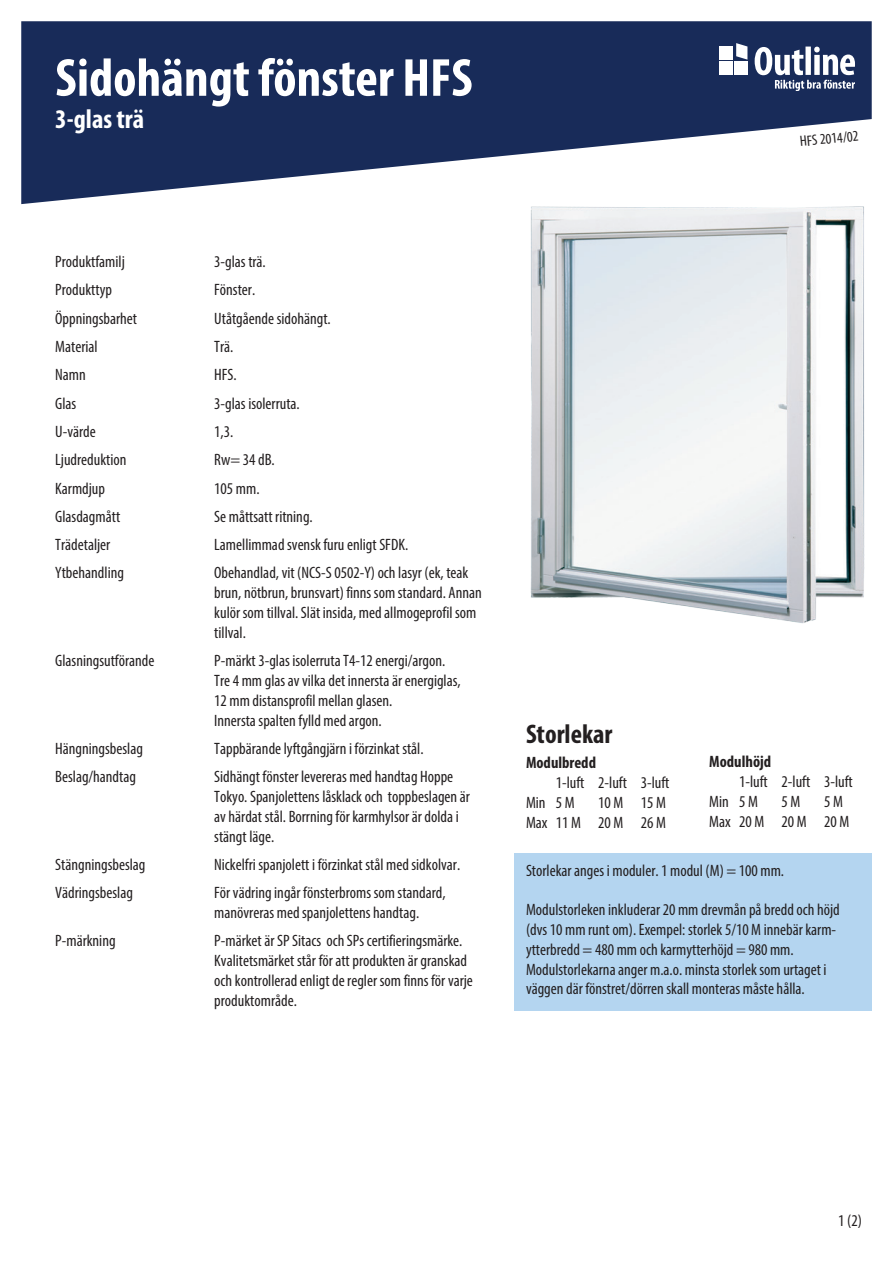
<style>
.page{position:relative;width:893px;height:1263px;background:#fff}
.page>*{position:absolute;margin:0;border:0;box-sizing:border-box;transform-origin:0 0}
.t1{font:700 condensed 54px "Myriad Pro";color:#fff}
.t2{font:700 condensed 27px "Myriad Pro";color:#fff}
.Fetrubrik_-_Myriad_P{font:700 condensed 27px "Myriad Pro";color:#231f20}
.Bröd_-_Myriad_Pro_Co{font:condensed 16.5px/19.8px "Myriad Pro";color:#231f20}
.Bröd_-_Myriad_Pro_Co-2{font:700 condensed 16.5px "Myriad Pro";color:#231f20}
.t3{font:condensed 15px "Myriad Pro";color:#231f20}
</style>
<div class="page">
<div style="left:514px;top:854px;width:358px;height:157px;background:#b4d5f0"></div>
<svg style="left:21px;top:21px;width:851px;height:183px;fill:#182b59"></svg>
<div style="left:719px;top:47px;width:13px;height:13px;background:#fff"></div>
<div style="left:734px;top:62px;width:13px;height:13px;background:#fff"></div>
<svg style="left:736px;top:43px;width:11px;height:17px"></svg>
<div style="left:719px;top:62px;width:13px;height:13px;background:#fff"></div>
<svg style="left:755px;top:47px;width:100px;height:44px"></svg>
<img style="left:509px;top:176px;width:363px;height:448px">
<p class="t1" style="left:55px;top:44px;width:419px">Sidohängt fönster HFS</p>
<p class="t2" style="left:55px;top:102px;width:90px">3-glas trä</p>
<p class="Bröd_-_Myriad_Pro_Co" style="left:55px;top:252px;width:71px">Produktfamilj</p>
<p class="Bröd_-_Myriad_Pro_Co" style="left:214px;top:252px;width:53px">3-glas trä.</p>
<p class="Bröd_-_Myriad_Pro_Co" style="left:55px;top:280px;width:58px">Produkttyp</p>
<p class="Bröd_-_Myriad_Pro_Co" style="left:214px;top:280px;width:42px">Fönster.</p>
<p class="Bröd_-_Myriad_Pro_Co" style="left:55px;top:308px;width:83px">Öppningsbarhet</p>
<p class="Bröd_-_Myriad_Pro_Co" style="left:214px;top:308px;width:118px">Utåtgående sidohängt.</p>
<p class="Bröd_-_Myriad_Pro_Co" style="left:55px;top:336px;width:44px">Material</p>
<p class="Bröd_-_Myriad_Pro_Co" style="left:214px;top:336px;width:21px">Trä.</p>
<p class="Bröd_-_Myriad_Pro_Co" style="left:55px;top:365px;width:32px">Namn</p>
<p class="Bröd_-_Myriad_Pro_Co" style="left:214px;top:365px;width:24px">HFS.</p>
<p class="Bröd_-_Myriad_Pro_Co" style="left:55px;top:393px;width:23px">Glas</p>
<p class="Bröd_-_Myriad_Pro_Co" style="left:214px;top:393px;width:87px">3-glas isolerruta.</p>
<p class="Bröd_-_Myriad_Pro_Co" style="left:55px;top:421px;width:42px">U-värde</p>
<p class="Bröd_-_Myriad_Pro_Co" style="left:214px;top:421px;width:21px">1,3.</p>
<p class="Bröd_-_Myriad_Pro_Co" style="left:55px;top:450px;width:73px">Ljudreduktion</p>
<p class="Bröd_-_Myriad_Pro_Co" style="left:214px;top:450px;width:62px">Rw= 34 dB.</p>
<p class="Bröd_-_Myriad_Pro_Co" style="left:55px;top:478px;width:51px">Karmdjup</p>
<p class="Bröd_-_Myriad_Pro_Co" style="left:214px;top:478px;width:47px">105 mm.</p>
<p class="Bröd_-_Myriad_Pro_Co" style="left:55px;top:506px;width:66px">Glasdagmått</p>
<p class="Bröd_-_Myriad_Pro_Co" style="left:214px;top:506px;width:100px">Se måttsatt ritning.</p>
<p class="Bröd_-_Myriad_Pro_Co" style="left:55px;top:535px;width:57px">Trädetaljer</p>
<p class="Bröd_-_Myriad_Pro_Co" style="left:214px;top:535px;width:195px">Lamellimmad svensk furu enligt SFDK.</p>
<p class="Bröd_-_Myriad_Pro_Co" style="left:55px;top:563px;width:70px">Ytbehandling</p>
<p class="Bröd_-_Myriad_Pro_Co" style="left:214px;top:563px;width:269px">Obehandlad, vit (NCS-S 0502-Y) och lasyr (ek, teak brun, nötbrun, brunsvart) finns som standard. Annan kulör som tillval. Slät insida, med allmogeprofil som tillval.</p>
<p class="Bröd_-_Myriad_Pro_Co" style="left:55px;top:651px;width:101px">Glasningsutförande</p>
<p class="Bröd_-_Myriad_Pro_Co" style="left:214px;top:651px;width:233px">P-märkt 3-glas isolerruta T4-12 energi/argon.</p>
<p class="Bröd_-_Myriad_Pro_Co" style="left:214px;top:670px;width:248px">Tre 4 mm glas av vilka det innersta är energiglas,</p>
<p class="Bröd_-_Myriad_Pro_Co" style="left:214px;top:690px;width:180px">12 mm distansprofil mellan glasen.</p>
<p class="Bröd_-_Myriad_Pro_Co" style="left:214px;top:710px;width:169px">Innersta spalten fylld med argon.</p>
<p class="Bröd_-_Myriad_Pro_Co" style="left:55px;top:738px;width:89px">Hängningsbeslag</p>
<p class="Bröd_-_Myriad_Pro_Co" style="left:214px;top:738px;width:211px">Tappbärande lyftgångjärn i förzinkat stål.</p>
<p class="Bröd_-_Myriad_Pro_Co" style="left:55px;top:767px;width:82px">Beslag/handtag</p>
<p class="Bröd_-_Myriad_Pro_Co" style="left:214px;top:767px;width:257px">Sidhängt fönster levereras med handtag Hoppe<br>Tokyo. Spanjolettens låsklack och toppbeslagen är</p>
<p class="Bröd_-_Myriad_Pro_Co" style="left:214px;top:806px;width:246px">av härdat stål. Borrning för karmhylsor är dolda i stängt läge.</p>
<p class="Bröd_-_Myriad_Pro_Co" style="left:55px;top:854px;width:92px">Stängningsbeslag</p>
<p class="Bröd_-_Myriad_Pro_Co" style="left:214px;top:854px;width:247px">Nickelfri spanjolett i förzinkat stål med sidkolvar.</p>
<p class="Bröd_-_Myriad_Pro_Co" style="left:55px;top:883px;width:79px">Vädringsbeslag</p>
<p class="Bröd_-_Myriad_Pro_Co" style="left:214px;top:883px;width:233px">För vädring ingår fönsterbroms som standard, manövreras med spanjolettens handtag.</p>
<p class="Bröd_-_Myriad_Pro_Co" style="left:55px;top:931px;width:62px">P-märkning</p>
<p class="Bröd_-_Myriad_Pro_Co" style="left:214px;top:931px;width:254px">P-märket är SP Sitacs och SPs certifieringsmärke.<br>Kvalitetsmärket står för att produkten är granskad</p>
<p class="Bröd_-_Myriad_Pro_Co" style="left:214px;top:970px;width:260px">och kontrollerad enligt de regler som finns för varje produktområde.</p>
<p class="t3" style="left:799px;top:133px;width:60px;rotate:-6deg">HFS 2014/02</p>
<p class="Fetrubrik_-_Myriad_P" style="left:526px;top:717px;width:88px">Storlekar</p>
<p class="Bröd_-_Myriad_Pro_Co-2" style="left:526px;top:752px;width:72px">Modulbredd</p>
<p class="Bröd_-_Myriad_Pro_Co" style="left:556px;top:772px;width:115px">1-luft 2-luft 3-luft</p>
<p class="Bröd_-_Myriad_Pro_Co" style="left:526px;top:792px;width:50px">Min 5 M</p>
<p class="Bröd_-_Myriad_Pro_Co" style="left:598px;top:792px;width:69px">10 M 15 M</p>
<p class="Bröd_-_Myriad_Pro_Co" style="left:526px;top:812px;width:141px">Max 11 M 20 M 26 M</p>
<p class="Bröd_-_Myriad_Pro_Co-2" style="left:709px;top:751px;width:63px">Modulhöjd</p>
<p class="Bröd_-_Myriad_Pro_Co" style="left:739px;top:771px;width:115px">1-luft 2-luft 3-luft</p>
<p class="Bröd_-_Myriad_Pro_Co" style="left:709px;top:791px;width:50px">Min 5 M</p>
<p class="Bröd_-_Myriad_Pro_Co" style="left:782px;top:791px;width:20px">5 M</p>
<p class="Bröd_-_Myriad_Pro_Co" style="left:824px;top:791px;width:20px">5 M</p>
<p class="Bröd_-_Myriad_Pro_Co" style="left:709px;top:811px;width:141px">Max 20 M 20 M 20 M</p>
<p class="Bröd_-_Myriad_Pro_Co" style="left:526px;top:860px;width:260px">Storlekar anges i moduler. 1 modul (M) = 100 mm.</p>
<p class="Bröd_-_Myriad_Pro_Co" style="left:526px;top:900px;width:315px">Modulstorleken inkluderar 20 mm drevmån på bredd och höjd</p>
<p class="Bröd_-_Myriad_Pro_Co" style="left:526px;top:919px;width:312px">(dvs 10 mm runt om). Exempel: storlek 5/10 M innebär karm&shy;ytterbredd = 480 mm och karmytterhöjd = 980 mm.</p>
<p class="Bröd_-_Myriad_Pro_Co" style="left:526px;top:959px;width:302px">Modulstorlekarna anger m.a.o. minsta storlek som urtaget i</p>
<p class="Bröd_-_Myriad_Pro_Co" style="left:526px;top:979px;width:280px">väggen där fönstret/dörren skall monteras måste hålla.</p>
<p class="Bröd_-_Myriad_Pro_Co" style="left:838px;top:1211px;width:25px">1 (2)</p>
</div>
